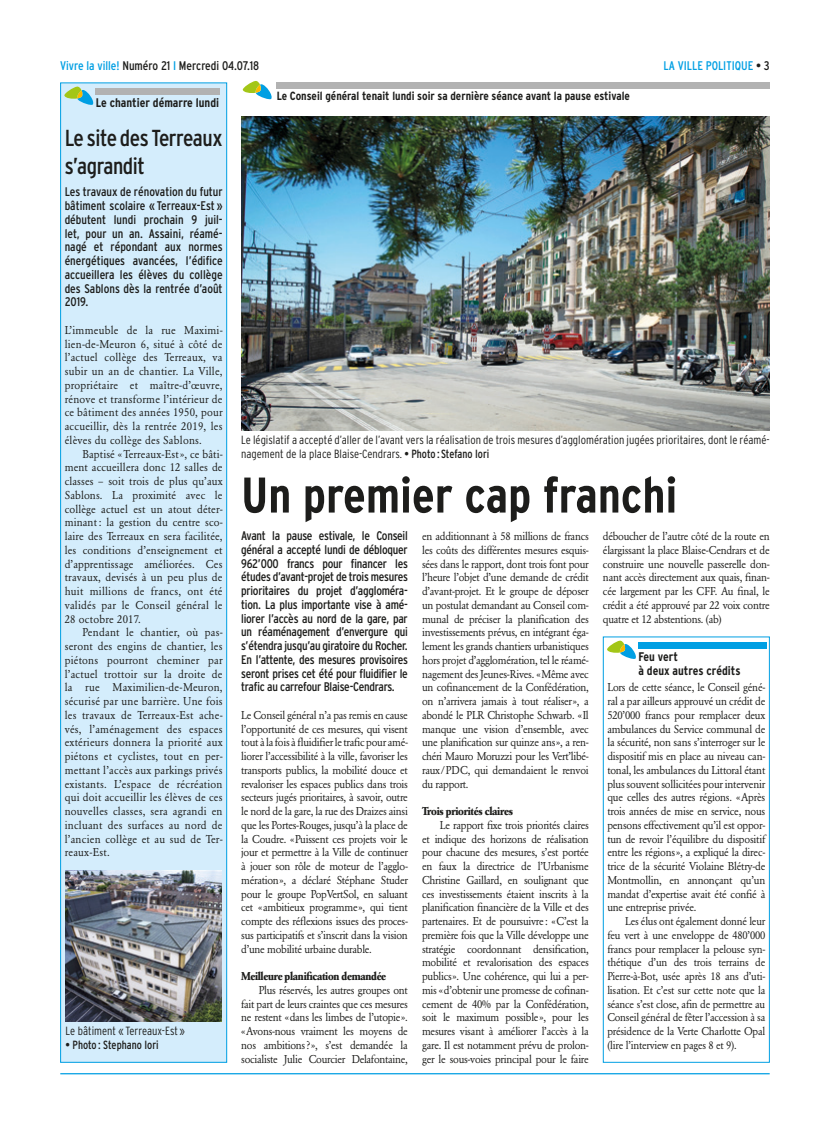
<style>
.page{position:relative;width:830px;height:1134px;background:#fff}
.page>*{position:absolute;margin:0;border:0;box-sizing:border-box;transform-origin:0 0}
.t1{font:700 condensed 50px "Interstate";color:#1d1d1b}
.t2{font:condensed 23.12px/27.5px "Interstate";letter-spacing:-.02em;color:#1d1d1b}
.t3{font:condensed 12.5px/13.8px "Interstate";letter-spacing:-.005em;color:#1d1d1b;text-align:justify}
.t4{font:700 condensed 12.5px/13.8px "Interstate";color:#1d1d1b}
.t5{font:condensed 12.5px "Interstate";color:#009fe3}
.t6{font:300 condensed 11.88px/13.8px "Interstate";color:#1d1d1b}
.t7{font:700 condensed 11.88px "Interstate";color:#1d1d1b}
.t8{font:condensed 11.88px "Interstate";color:#1d1d1b;scale:.95 1}
.t9{font:11.25px/13.8px "Garamond BE";letter-spacing:-.025em;color:#1d1d1b;text-align:justify;scale:.94 1}
.t10{font:11.25px/13.8px "Garamond BE";letter-spacing:-.025em;color:#1d1d1b;text-align:justify;scale:.95 1}
.t11{font:700 11.25px "Garamond BE";letter-spacing:-.025em;color:#1d1d1b;scale:.94 1}
.t12{font:700 11.25px "Garamond BE";letter-spacing:-.025em;color:#1d1d1b;scale:.95 1}
.t13{font:11.12px/13.8px "Garamond BE";letter-spacing:-.02em;color:#1d1d1b;text-align:justify;scale:.94 1}
.s1{color:#009fe3}
.s2{color:#1d1d1b}
.s3{font-weight:400}
</style>
<div class="page">
<hr style="left:60px;top:1073px;width:709px;height:1px;background:#009fe3">
<div style="left:61px;top:83px;width:165px;height:979px;background:#d4edfc"></div>
<div style="left:60px;top:83px;width:167px;height:979px;border:1px solid #009fe3"></div>
<div style="left:96px;top:89px;width:124px;height:6px;background:#b2b2b2"></div>
<svg style="left:64px;top:87px;width:29px;height:18px"></svg>
<div style="left:276px;top:83px;width:493px;height:6px;background:#b2b2b2"></div>
<svg style="left:243px;top:81px;width:28px;height:18px"></svg>
<img style="left:241px;top:117px;width:528px;height:313px">
<img style="left:65px;top:870px;width:156px;height:151px">
<div style="left:602px;top:637px;width:167px;height:425px;border:1px solid #009fe3"></div>
<div style="left:638px;top:643px;width:128px;height:6px;background:#009fe3"></div>
<svg style="left:607px;top:641px;width:28px;height:18px"></svg>
<p class="t3" style="left:60px;top:59px;width:200px"><span class="s1">Vivre la ville!</span> Numéro 21 <span class="s1">I</span> Mercredi 04.07.18</p>
<p class="t5" style="left:663px;top:59px;width:108px">LA VILLE POLITIQUE <span class="s2">• 3</span></p>
<p class="t4" style="left:96px;top:96px;width:125px">Le chantier démarre lundi</p>
<h2 class="t2" style="left:65px;top:124px;width:159px">Le site des Terreaux s’agrandit</h2>
<p class="t3" style="left:65px;top:185px;width:159px">Les travaux de rénovation du futur bâtiment scolaire « Terreaux-Est » débutent lundi prochain 9 juil&shy;let, pour un an. Assaini, réamé&shy;nagé et répondant aux normes énergétiques avancées, l’édifice accueillera les élèves du collège des Sablons dès la rentrée d’août 2019.</p>
<p class="t10" style="left:65px;top:323px;width:168px">L’immeuble de la rue Maximi&shy;lien-de-Meuron 6, situé à côté de l’actuel collège des Terreaux, va subir un an de chantier. La Ville, propriétaire et maître-d’œuvre, rénove et transforme l’intérieur de ce bâtiment des années 1950, pour accueillir, dès la rentrée 2019, les élèves du collège des Sablons.</p>
<p class="t10" style="left:65px;top:447px;width:168px;text-indent:18px">Baptisé «Terreaux-Est», ce bâti&shy;ment accueillera donc 12 salles de classes – soit trois de plus qu’aux Sablons. La proximité avec le collège actuel est un atout déter&shy;minant: la gestion du centre sco&shy;laire des Terreaux en sera facilitée, les conditions d’enseignement et d’apprentissage améliorées. Ces travaux, devisés à un peu plus de huit millions de francs, ont été validés par le Conseil général le 28 octobre 2017.</p>
<p class="t10" style="left:65px;top:626px;width:168px;text-indent:18px">Pendant le chantier, où pas&shy;seront des engins de chantier, les piétons pourront cheminer par l’actuel trottoir sur la droite de la rue Maximilien-de-Meuron, sécurisé par une barrière. Une fois les travaux de Terreaux-Est ache&shy;vés, l’aménagement des espaces extérieurs donnera la priorité aux piétons et cyclistes, tout en per&shy;mettant l’accès aux parkings privés existants. L’espace de récréation qui doit accueillir les élèves de ces nouvelles classes, sera agrandi en incluant des surfaces au nord de l’ancien collège et au sud de Ter&shy;reaux-Est.</p>
<p class="t6" style="left:66px;top:1024px;width:121px">Le bâtiment « Terreaux-Est »</p>
<p class="t8" style="left:66px;top:1038px;width:99px">• Photo : Stephano Iori</p>
<p class="t7" style="left:276px;top:89px;width:354px">Le Conseil général tenait lundi soir sa dernière séance avant la pause estivale</p>
<p class="t6" style="left:241px;top:433px;width:529px">Le législatif a accepté d’aller de l’avant vers la réalisation de trois mesures d’agglomération jugées prioritaires, dont le réamé&shy;nagement de la place Blaise-Cendrars. <span class="s3">• Photo : Stefano Iori</span></p>
<h1 class="t1" style="left:241px;top:467px;width:437px">Un premier cap franchi</h1>
<p class="t3" style="left:241px;top:529px;width:168px">Avant la pause estivale, le Conseil général a accepté lundi de débloquer 962’000 francs pour financer les études d’avant-projet de trois mesures prioritaires du projet d’aggloméra&shy;tion. La plus importante vise à amé&shy;liorer l’accès au nord de la gare, par un réaménagement d’envergure qui s’étendra jusqu’au giratoire du Rocher.<br>En l’attente, des mesures provisoires seront prises cet été pour fluidifier le trafic au carrefour Blaise-Cendrars.</p>
<p class="t9" style="left:241px;top:708px;width:179px">Le Conseil général n’a pas remis en cause l’opportunité de ces mesures, qui visent tout à la fois à fluidifier le trafic pour amé&shy;liorer l’accessibilité à la ville, favoriser les transports publics, la mobilité douce et revaloriser les espaces publics dans trois secteurs jugés prioritaires, à savoir, outre le nord de la gare, la rue des Draizes ainsi que les Portes-Rouges, jusqu’à la place de la Coudre. «Puissent ces projets voir le jour et permettre à la Ville de continuer à jouer son rôle de moteur de l’agglo&shy;mération», a déclaré Stéphane Studer pour le groupe PopVertSol, en saluant cet «ambitieux programme», qui tient compte des réflexions issues des proces&shy;sus participatifs et s’inscrit dans la vision d’une mobilité urbaine durable.</p>
<p class="t11" style="left:241px;top:970px;width:155px">Meilleure planification demandée</p>
<p class="t9" style="left:241px;top:983px;width:179px;text-indent:18px">Plus réservés, les autres groupes ont fait part de leurs craintes que ces mesures ne restent «dans les limbes de l’utopie». «Avons-nous vraiment les moyens de nos ambitions?», s’est demandée la socialiste Julie Courcier Delafontaine,</p>
<p class="t9" style="left:422px;top:529px;width:179px">en additionnant à 58 millions de francs les coûts des différentes mesures esquis&shy;sées dans le rapport, dont trois font pour l’heure l’objet d’une demande de crédit d’avant-projet. Et le groupe de déposer un postulat demandant au Conseil com&shy;munal de préciser la planification des investissements prévus, en intégrant éga&shy;lement les grands chantiers urbanistiques hors projet d’agglomération, tel le réamé&shy;nagement des Jeunes-Rives. «Même avec un cofinancement de la Confédération, on n’arrivera jamais à tout réaliser», a abondé le PLR Christophe Schwarb. «Il manque une vision d’ensemble, avec une planification sur quinze ans», a ren&shy;chéri Mauro Moruzzi pour les Vert’libé&shy;raux/PDC, qui demandaient le renvoi du rapport.</p>
<p class="t12" style="left:422px;top:805px;width:97px">Trois priorités claires</p>
<p class="t9" style="left:422px;top:818px;width:179px;text-indent:18px">Le rapport fixe trois priorités claires et indique des horizons de réalisation pour chacune des mesures, s’est portée en faux la directrice de l’Urbanisme Christine Gaillard, en soulignant que ces investissements étaient inscrits à la planification financière de la Ville et des partenaires. Et de poursuivre: «C’est la première fois que la Ville développe une stratégie coordonnant densification, mobilité et revalorisation des espaces publics». Une cohérence, qui lui a per&shy;mis «d’obtenir une promesse de cofinan&shy;cement de 40% par la Confédération, soit le maximum possible», pour les mesures visant à améliorer l’accès à la gare. Il est notamment prévu de prolon&shy;ger le sous-voies principal pour le faire</p>
<p class="t9" style="left:602px;top:529px;width:179px">déboucher de l’autre côté de la route en élargissant la place Blaise-Cendrars et de construire une nouvelle passerelle don&shy;nant accès directement aux quais, finan&shy;cée largement par les CFF. Au final, le crédit a été approuvé par 22 voix contre quatre et 12 abstentions. (ab)</p>
<p class="t4" style="left:638px;top:650px;width:104px">Feu vert<br>à deux autres crédits</p>
<p class="t9" style="left:607px;top:681px;width:169px">Lors de cette séance, le Conseil géné&shy;ral a par ailleurs approuvé un crédit de 520’000 francs pour remplacer deux ambulances du Service communal de la sécurité, non sans s’interroger sur le dispositif mis en place au niveau can&shy;tonal, les ambulances du Littoral étant plus souvent sollicitées pour intervenir que celles des autres régions. «Après trois années de mise en service, nous pensons effectivement qu’il est oppor&shy;tun de revoir l’équilibre du dispositif entre les régions», a expliqué la direc&shy;trice de la sécurité Violaine Blétry-de Montmollin, en annonçant qu’un mandat d’expertise avait été confié à une entreprise privée.</p>
<p class="t13" style="left:607px;top:914px;width:169px;text-indent:18px">Les élus ont également donné leur feu vert à une enveloppe de 480’000 francs pour remplacer la pelouse syn&shy;thétique d’un des trois terrains de Pierre-à-Bot, usée après 18 ans d’uti&shy;lisation. Et c’est sur cette note que la séance s’est close, afin de permettre au Conseil général de fêter l’accession à sa présidence de la Verte Charlotte Opal (lire l’interview en pages 8 et 9).</p>
</div>
